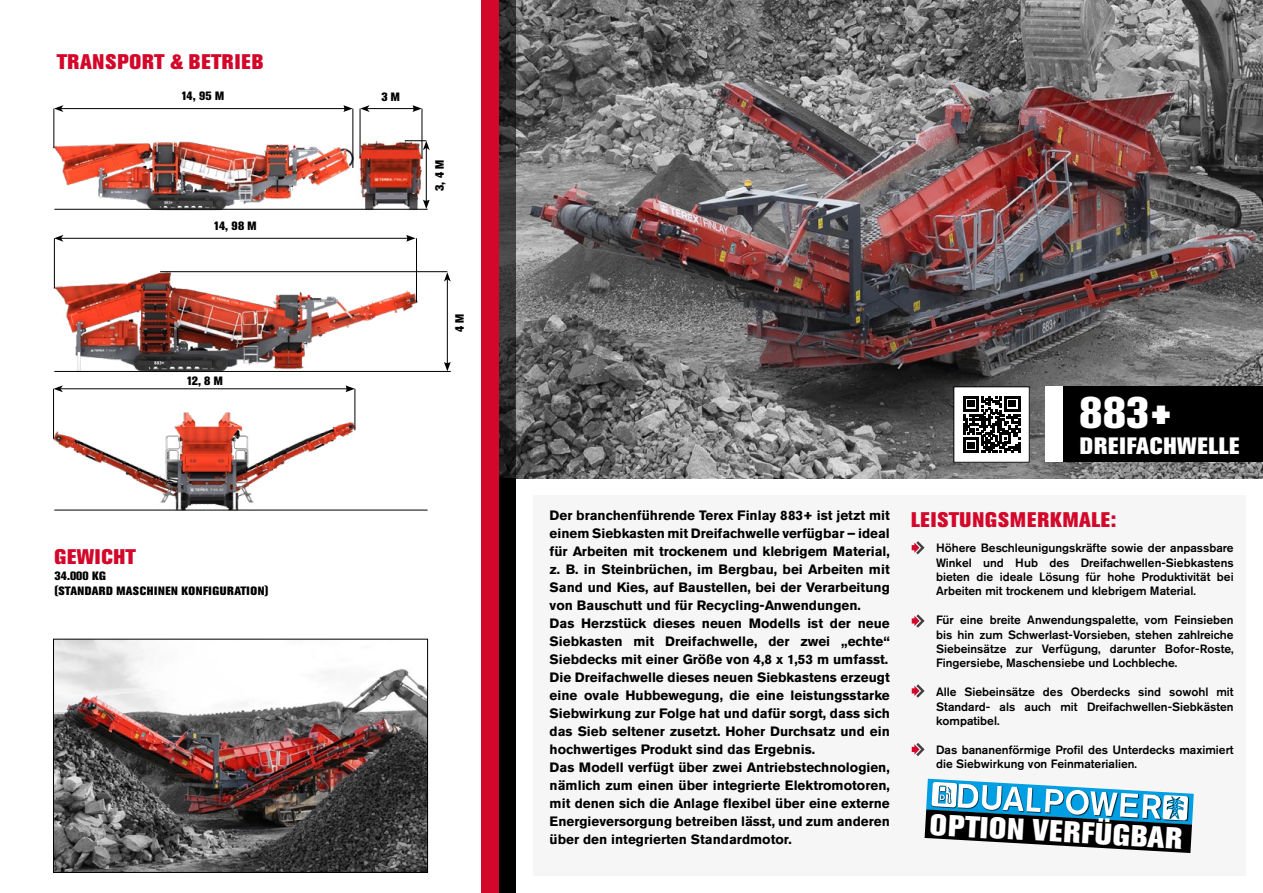
<style>
.page{position:relative;width:1263px;height:893px;background:#fff}
.page>*{position:absolute;margin:0;border:0;box-sizing:border-box;transform-origin:0 0}
.t1{font:800 43.95px "Akzidenz Grotesk Pro";color:#fff}
.t2{font:800 30px "Akzidenz Grotesk Pro";color:#fff}
.t3{font:800 23.55px "Akzidenz Grotesk Pro";letter-spacing:.03em;color:#fff}
.t4{font:800 21px "Akzidenz Grotesk Pro";letter-spacing:.04em;color:#d3072a}
.t5{font:700 13.5px/18px "Akzidenz Grotesk Pro";color:#000}
.t6{font:500 12px/14.4px "Akzidenz Grotesk Pro";color:#000;text-align:justify}
.t7{font:800 12px/15.3px "Akzidenz Grotesk Pro";letter-spacing:.03em;color:#000}
</style>
<div class="page">
<div style="left:534px;top:495px;width:712px;height:381px;background:#f6f6f6"></div>
<img style="left:515px;top:0;width:748px;height:479px">
<img style="left:55px;top:641px;width:371px;height:230px">
<div style="left:53px;top:639px;width:375px;height:234px;border:1px solid #000"></div>
<img style="left:366px;top:137px;width:58px;height:64px">
<img style="left:52px;top:115px;width:314px;height:86px">
<img style="left:53px;top:201px;width:382px;height:170px">
<img style="left:53px;top:364px;width:314px;height:146px">
<hr style="left:61px;top:108px;width:285px;height:1px;background:#000">
<svg style="left:54px;top:105px;width:9px;height:7px"></svg>
<svg style="left:343px;top:105px;width:10px;height:7px"></svg>
<hr style="left:54px;top:109px;width:1px;height:39px;background:#000">
<hr style="left:353px;top:109px;width:1px;height:59px;background:#000">
<hr style="left:360px;top:109px;width:1px;height:49px;background:#000">
<hr style="left:422px;top:109px;width:1px;height:50px;background:#000">
<hr style="left:367px;top:108px;width:48px;height:1px;background:#000">
<svg style="left:360px;top:105px;width:10px;height:7px"></svg>
<svg style="left:412px;top:105px;width:10px;height:7px"></svg>
<hr style="left:426px;top:148px;width:1px;height:54px;background:#000">
<svg style="left:405px;top:140px;width:25px;height:10px"></svg>
<svg style="left:423px;top:200px;width:7px;height:9px"></svg>
<hr style="left:61px;top:238px;width:348px;height:1px;background:#000">
<svg style="left:54px;top:235px;width:9px;height:7px"></svg>
<svg style="left:406px;top:235px;width:10px;height:7px"></svg>
<hr style="left:54px;top:238px;width:1px;height:50px;background:#000">
<hr style="left:416px;top:238px;width:1px;height:64px;background:#000">
<hr style="left:355px;top:389px;width:1px;height:41px;background:#000">
<hr style="left:53px;top:389px;width:1px;height:50px;background:#000">
<hr style="left:160px;top:271px;width:287px;height:1px;background:#000">
<hr style="left:447px;top:279px;width:1px;height:85px;background:#000">
<svg style="left:444px;top:272px;width:7px;height:10px"></svg>
<svg style="left:444px;top:362px;width:7px;height:9px"></svg>
<hr style="left:60px;top:388px;width:288px;height:1px;background:#000">
<svg style="left:54px;top:385px;width:9px;height:7px"></svg>
<svg style="left:345px;top:385px;width:10px;height:7px"></svg>
<svg style="left:498px;top:0;width:17px;height:479px;background:#392d2f"></svg>
<div style="left:498px;top:479px;width:17px;height:414px;background:#000"></div>
<div style="left:481px;top:0;width:17px;height:893px;background:#d3072a"></div>
<div style="left:954px;top:387px;width:75px;height:75px;background:#fff"></div>
<svg style="left:963px;top:396px;width:57px;height:57px"></svg>
<hr style="left:54px;top:209px;width:374px;height:1px;background:#000">
<hr style="left:54px;top:371px;width:397px;height:1px;background:#000">
<hr style="left:54px;top:510px;width:374px;height:1px;background:#000">
<div style="left:1047px;top:386px;width:216px;height:76px;background:#000"></div>
<div style="left:1045px;top:386px;width:17px;height:76px;background:#fff"></div>
<svg style="left:912px;top:541px;width:12px;height:13px"></svg>
<svg style="left:912px;top:614px;width:13px;height:14px"></svg>
<svg style="left:912px;top:684px;width:13px;height:14px"></svg>
<svg style="left:912px;top:743px;width:13px;height:13px"></svg>
<svg style="left:925px;top:779px;width:269px;height:74px"></svg>
<h3 class="t4" style="left:57px;top:48px;width:208px">TRANSPORT &amp; BETRIEB</h3>
<p class="t7" style="left:181px;top:88px;width:44px">14, 95 M</p>
<p class="t7" style="left:214px;top:218px;width:44px">14, 98 M</p>
<p class="t7" style="left:186px;top:373px;width:38px">12, 8 M</p>
<h3 class="t4" style="left:55px;top:543px;width:83px">GEWICHT</h3>
<p class="t7" style="left:55px;top:567px;width:216px">34.000 KG<br>(STANDARD MASCHINEN KONFIGURATION)</p>
<p class="t7" style="left:381px;top:88px;width:20px">3 M</p>
<p class="t7" style="left:432px;top:191px;width:33px;rotate:-90deg">3, 4 M</p>
<p class="t7" style="left:452px;top:332px;width:20px;rotate:-90deg">4 M</p>
<h1 class="t1" style="left:1079px;top:384px;width:96px">883+</h1>
<h3 class="t3" style="left:1080px;top:430px;width:161px">DREIFACHWELLE</h3>
<p class="t5" style="left:550px;top:506px;width:342px">Der branchenführende Terex Finlay 883+ ist jetzt mit einem Siebkasten mit Dreifachwelle verfügbar – ideal für Arbeiten mit trockenem und klebrigem Material, z. B. in Steinbrüchen, im Bergbau, bei Arbeiten mit Sand und Kies, auf Baustellen, bei der Verarbeitung von Bauschutt und für Recycling-Anwendungen.<br>Das Herzstück dieses neuen Modells ist der neue Siebkasten mit Dreifachwelle, der zwei „echte“ Siebdecks mit einer Größe von 4,8 x 1,53 m umfasst.<br>Die Dreifachwelle dieses neuen Siebkastens erzeugt eine ovale Hubbewegung, die eine leistungsstarke Siebwirkung zur Folge hat und dafür sorgt, dass sich das Sieb seltener zusetzt. Hoher Durchsatz und ein hochwertiges Produkt sind das Ergebnis.<br>Das Modell verfügt über zwei Antriebstechnologien, nämlich zum einen über integrierte Elektromotoren, mit denen sich die Anlage flexibel über eine externe Energieversorgung betreiben lässt, und zum anderen über den integrierten Standardmotor.</p>
<h3 class="t4" style="left:911px;top:507px;width:207px">LEISTUNGSMERKMALE:</h3>
<p class="t6" style="left:936px;top:541px;width:299px">Höhere Beschleunigungskräfte sowie der anpassbare Winkel und Hub des Dreifachwellen-Siebkastens bieten die ideale Lösung für hohe Produktivität bei Arbeiten mit trockenem und klebrigem Material.</p>
<p class="t6" style="left:936px;top:613px;width:299px">Für eine breite Anwendungspalette, vom Feinsieben bis hin zum Schwerlast-Vorsieben, stehen zahlreiche Siebeinsätze zur Verfügung, darunter Bofor-Roste, Fingersiebe, Maschensiebe und Lochbleche.</p>
<p class="t6" style="left:936px;top:685px;width:299px">Alle Siebeinsätze des Oberdecks sind sowohl mit Standard- als auch mit Dreifachwellen-Siebkästen kompatibel.</p>
<p class="t6" style="left:936px;top:742px;width:299px">Das bananenförmige Profil des Unterdecks maximiert die Siebwirkung von Feinmaterialien.</p>
<h2 class="t2" style="left:931px;top:805px;width:254px;rotate:3deg">OPTION VERFÜGBAR</h2>
</div>
